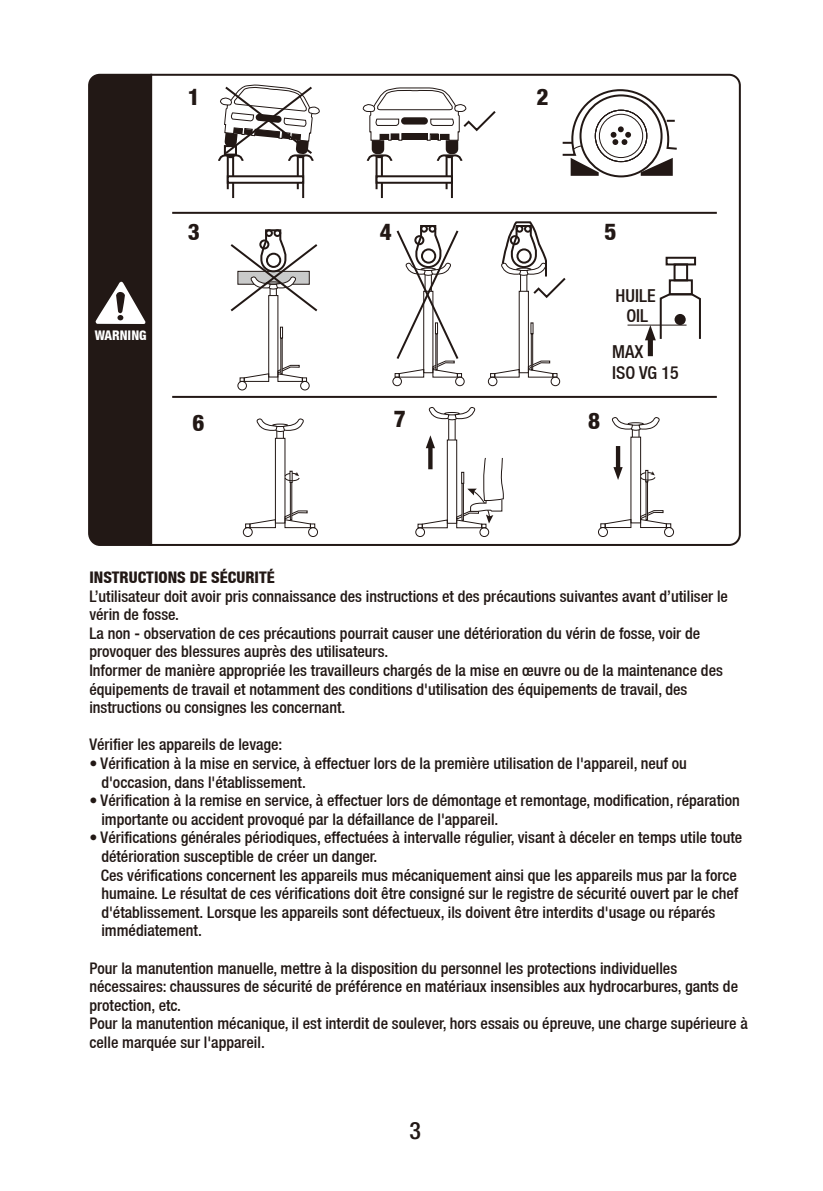
<style>
.page{position:relative;width:823px;height:1191px;background:#fff}
.page>*{position:absolute;margin:0;border:0;box-sizing:border-box;transform-origin:0 0}
.t1{font:500 condensed 24px "Helvetica Neue LT Pro";color:#221815}
.t2{font:800 condensed 23px "Helvetica Neue LT";color:#221815}
.t3{font:500 condensed 17.8px/21.6px "Helvetica Neue LT";color:#221815}
.t4{font:500 condensed 16px/18.6px "Helvetica Neue LT";color:#221815}
.t5{font:800 condensed 16px "Helvetica Neue LT";color:#221815}
.t6{font:800 condensed 13.2px "Helvetica Neue LT";color:#fff}
</style>
<div class="page">
<svg style="left:562px;top:89px;width:115px;height:87px"></svg>
<hr style="left:375px;top:157px;width:2px;height:32px;background:#221815">
<hr style="left:380px;top:157px;width:2px;height:41px;background:#221815">
<hr style="left:445px;top:157px;width:2px;height:32px;background:#221815">
<hr style="left:450px;top:157px;width:2px;height:41px;background:#221815">
<div style="left:375px;top:175px;width:77px;height:9px;background:#fff;border:2px solid #221815"></div>
<hr style="left:227px;top:157px;width:2px;height:32px;background:#221815">
<hr style="left:232px;top:157px;width:2px;height:41px;background:#221815">
<hr style="left:296px;top:157px;width:2px;height:32px;background:#221815">
<hr style="left:302px;top:157px;width:2px;height:41px;background:#221815">
<div style="left:227px;top:175px;width:77px;height:9px;background:#fff;border:2px solid #221815"></div>
<svg style="left:256px;top:418px;width:47px;height:20px"></svg>
<div style="left:275px;top:438px;width:10px;height:85px;border:1px solid #221815"></div>
<svg style="left:245px;top:518px;width:31px;height:10px"></svg>
<div style="left:243px;top:527px;width:9px;height:10px;border:1px solid #221815;border-radius:50%"></div>
<div style="left:308px;top:527px;width:10px;height:10px;border:1px solid #221815;border-radius:50%"></div>
<svg style="left:283px;top:510px;width:32px;height:18px"></svg>
<div style="left:290px;top:482px;width:2px;height:38px;background:#fff;border:1px solid #221815"></div>
<svg style="left:284px;top:471px;width:16px;height:12px"></svg>
<div style="left:415px;top:527px;width:10px;height:10px;border:1px solid #221815;border-radius:50%"></div>
<div style="left:479px;top:527px;width:10px;height:10px;border:1px solid #221815;border-radius:50%"></div>
<svg style="left:611px;top:417px;width:48px;height:20px"></svg>
<svg style="left:600px;top:518px;width:31px;height:10px"></svg>
<div style="left:597px;top:527px;width:10px;height:10px;border:1px solid #221815;border-radius:50%"></div>
<div style="left:663px;top:527px;width:10px;height:10px;border:1px solid #221815;border-radius:50%"></div>
<svg style="left:639px;top:509px;width:31px;height:19px"></svg>
<hr style="left:645px;top:481px;width:2px;height:39px;background:#fff">
<svg style="left:640px;top:471px;width:15px;height:10px"></svg>
<div style="left:268px;top:295px;width:10px;height:82px;border:1px solid #221815"></div>
<svg style="left:239px;top:373px;width:31px;height:9px"></svg>
<div style="left:237px;top:381px;width:10px;height:9px;border:1px solid #221815;border-radius:50%"></div>
<div style="left:300px;top:381px;width:9px;height:9px;border:1px solid #221815;border-radius:50%"></div>
<svg style="left:276px;top:364px;width:31px;height:18px"></svg>
<hr style="left:280px;top:337px;width:2px;height:38px;background:#fff">
<svg style="left:280px;top:327px;width:3px;height:11px"></svg>
<div style="left:392px;top:376px;width:9px;height:10px;border:1px solid #221815;border-radius:50%"></div>
<div style="left:455px;top:376px;width:9px;height:10px;border:1px solid #221815;border-radius:50%"></div>
<svg style="left:490px;top:368px;width:30px;height:10px"></svg>
<div style="left:487px;top:376px;width:10px;height:10px;border:1px solid #221815;border-radius:50%"></div>
<div style="left:550px;top:376px;width:10px;height:10px;border:1px solid #221815;border-radius:50%"></div>
<svg style="left:526px;top:360px;width:31px;height:18px"></svg>
<div style="left:530px;top:333px;width:3px;height:37px;background:#fff;border:1px solid #221815"></div>
<svg style="left:530px;top:322px;width:3px;height:12px"></svg>
<svg style="left:417px;top:407px;width:87px;height:122px"></svg>
<svg style="left:613px;top:446px;width:9px;height:34px"></svg>
<div style="left:665px;top:257px;width:30px;height:8px;border:2px solid #221815"></div>
<div style="left:673px;top:263px;width:14px;height:18px;border:2px solid #221815"></div>
<div style="left:668px;top:279px;width:24px;height:16px;border:2px solid #221815"></div>
<hr style="left:627px;top:324px;width:59px;height:1px;background:#221815">
<svg style="left:644px;top:292px;width:57px;height:64px"></svg>
<hr style="left:172px;top:212px;width:544px;height:2px;background:#221815">
<hr style="left:172px;top:396px;width:544px;height:2px;background:#221815">
<svg style="left:218px;top:84px;width:101px;height:79px"></svg>
<svg style="left:230px;top:229px;width:88px;height:84px"></svg>
<svg style="left:394px;top:225px;width:68px;height:153px"></svg>
<svg style="left:362px;top:87px;width:134px;height:76px"></svg>
<svg style="left:501px;top:221px;width:65px;height:78px"></svg>
<svg style="left:88px;top:73px;width:65px;height:473px;background:#2d2320"></svg>
<h2 class="t2" style="left:188px;top:82px;width:13px">1</h2>
<h2 class="t2" style="left:536px;top:82px;width:13px">2</h2>
<p class="t6" style="left:95px;top:327px;width:53px">WARNING</p>
<h2 class="t2" style="left:188px;top:218px;width:13px">3</h2>
<h2 class="t2" style="left:379px;top:218px;width:13px">4</h2>
<h2 class="t2" style="left:604px;top:218px;width:13px">5</h2>
<p class="t3" style="left:615px;top:285px;width:41px">HUILE</p>
<p class="t3" style="left:626px;top:304px;width:23px">OIL</p>
<p class="t3" style="left:612px;top:340px;width:68px">MAX<br>ISO VG 15</p>
<h2 class="t2" style="left:192px;top:408px;width:13px">6</h2>
<h2 class="t2" style="left:393px;top:404px;width:13px">7</h2>
<h2 class="t2" style="left:587px;top:407px;width:13px">8</h2>
<p class="t5" style="left:89px;top:567px;width:187px">INSTRUCTIONS DE SÉCURITÉ</p>
<p class="t4" style="left:89px;top:586px;width:639px">L’utilisateur doit avoir pris connaissance des instructions et des précautions suivantes avant d’utiliser le vérin de fosse.<br>La non - observation de ces précautions pourrait causer une détérioration du vérin de fosse, voir de provoquer des blessures auprès des utilisateurs.<br>Informer de manière appropriée les travailleurs chargés de la mise en œuvre ou de la maintenance des équipements de travail et notamment des conditions d'utilisation des équipements de travail, des instructions ou consignes les concernant.</p>
<p class="t4" style="left:89px;top:735px;width:194px">Vérifier les appareils de levage:</p>
<p class="t4" style="left:101px;top:753px;width:586px;text-indent:-12px">• Vérification à la mise en service, à effectuer lors de la première utilisation de l'appareil, neuf ou d'occasion, dans l'établissement.</p>
<p class="t4" style="left:101px;top:791px;width:639px;text-indent:-12px">• Vérification à la remise en service, à effectuer lors de démontage et remontage, modification, réparation importante ou accident provoqué par la défaillance de l'appareil.</p>
<p class="t4" style="left:101px;top:828px;width:642px;text-indent:-12px">• Vérifications générales périodiques, effectuées à intervalle régulier, visant à déceler en temps utile toute détérioration susceptible de créer un danger.<br>Ces vérifications concernent les appareils mus mécaniquement ainsi que les appareils mus par la force humaine. Le résultat de ces vérifications doit être consigné sur le registre de sécurité ouvert par le chef d'établissement. Lorsque les appareils sont défectueux, ils doivent être interdits d'usage ou réparés immédiatement.</p>
<p class="t4" style="left:89px;top:958px;width:659px">Pour la manutention manuelle, mettre à la disposition du personnel les protections individuelles nécessaires: chaussures de sécurité de préférence en matériaux insensibles aux hydrocarbures, gants de protection, etc.<br>Pour la manutention mécanique, il est interdit de soulever, hors essais ou épreuve, une charge supérieure à celle marquée sur l'appareil.</p>
<h1 class="t1" style="left:409px;top:1116px;width:13px">3</h1>
</div>
